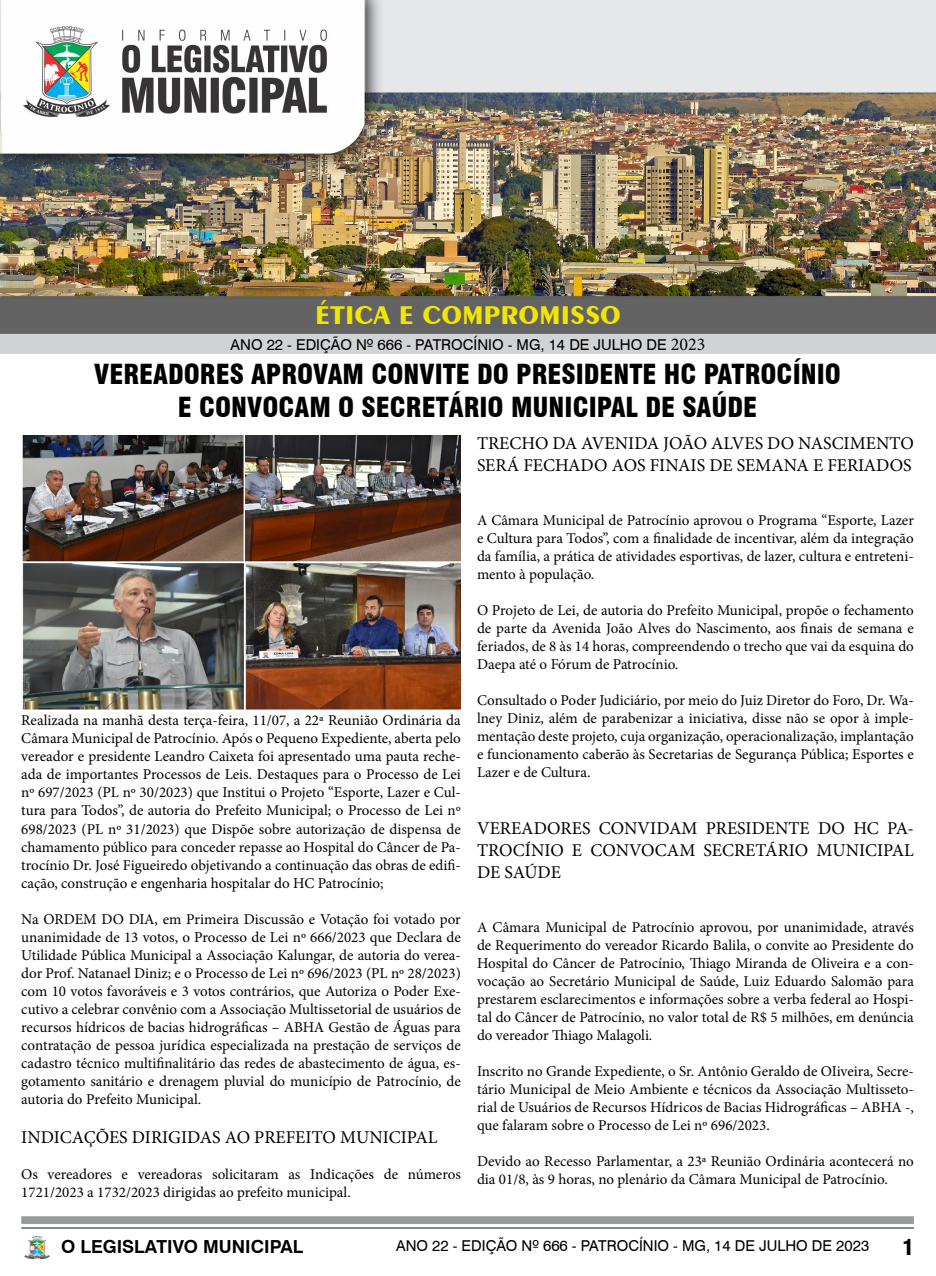
<style>
.page{position:relative;width:936px;height:1276px;background:#fff}
.page>*{position:absolute;margin:0;border:0;box-sizing:border-box;transform-origin:0 0}
.t1{font:900 condensed 27px/32.4px "Swiss 721 BT";color:#000;text-align:center}
.t2{font:700 27px "Exotic 350 BT";color:#f2e600}
.t3{font:900 condensed 21px "Swiss 721 BT";color:#000}
.t4{font:18px/21.6px "Minion Pro";color:#000}
.t5{font:700 18px "Swiss 721 BT";color:#000}
.t6{font:15px/18px "Minion Pro";color:#000;text-align:justify}
.t7{font:15px "Swiss 721 BT";color:#000}
.s1{font-family:"Minion Pro";font-size:18px}
</style>
<div class="page">
<img style="left:25px;top:1236px;width:24px;height:22px">
<img style="left:0;top:0;width:935px;height:353px">
<div style="left:1px;top:300px;width:934px;height:33px;background:#636364"></div>
<div style="left:0;top:299px;width:935px;height:35px;border:2px solid #656364"></div>
<img style="left:22px;top:436px;width:439px;height:273px">
<h1 class="t2" style="left:315px;top:298px;width:307px">ÉTICA E COMPROMISSO</h1>
<p class="t7" style="left:230px;top:336px;width:476px">ANO 22 - EDIÇÃO Nº 666 - PATROCÍNIO - MG, 14 DE JULHO DE <span class="s1">2023</span></p>
<h1 class="t1" style="left:94px;top:358px;width:748px">VEREADORES APROVAM CONVITE DO PRESIDENTE HC PATROCÍNIO<br>E CONVOCAM O SECRETÁRIO MUNICIPAL DE SAÚDE</h1>
<p class="t4" style="left:477px;top:432px;width:438px">TRECHO DA AVENIDA JOÃO ALVES DO NASCIMENTO<br>SERÁ FECHADO AOS FINAIS DE SEMANA E FERIADOS</p>
<p class="t6" style="left:21px;top:712px;width:441px">Realizada na manhã desta terça-feira, 11/07, a 22ª Reunião Ordinária da Câmara Municipal de Patrocínio. Após o Pequeno Expediente, aberta pelo vereador e presidente Leandro Caixeta foi apresentado uma pauta reche&shy;ada de importantes Processos de Leis. Destaques para o Processo de Lei nº 697/2023 (PL nº 30/2023) que Institui o Projeto “Esporte, Lazer e Cul&shy;tura para Todos”, de autoria do Prefeito Municipal; o Processo de Lei nº 698/2023 (PL nº 31/2023) que Dispõe sobre autorização de dispensa de chamamento público para conceder repasse ao Hospital do Câncer de Pa&shy;trocínio Dr. José Figueiredo objetivando a continuação das obras de edifi&shy;cação, construção e engenharia hospitalar do HC Patrocínio;</p>
<p class="t6" style="left:21px;top:910px;width:441px">Na ORDEM DO DIA, em Primeira Discussão e Votação foi votado por unanimidade de 13 votos, o Processo de Lei nº 666/2023 que Declara de Utilidade Pública Municipal a Associação Kalungar, de autoria do verea&shy;dor Prof. Natanael Diniz; e o Processo de Lei nº 696/2023 (PL nº 28/2023) com 10 votos favoráveis e 3 votos contrários, que Autoriza o Poder Exe&shy;cutivo a celebrar convênio com a Associação Multissetorial de usuários de recursos hídricos de bacias hidrográficas – ABHA Gestão de Águas para contratação de pessoa jurídica especializada na prestação de serviços de cadastro técnico multifinalitário das redes de abastecimento de água, es&shy;gotamento sanitário e drenagem pluvial do município de Patrocínio, de autoria do Prefeito Municipal.</p>
<p class="t4" style="left:21px;top:1126px;width:418px">INDICAÇÕES DIRIGIDAS AO PREFEITO MUNICIPAL</p>
<p class="t6" style="left:21px;top:1165px;width:441px">Os vereadores e vereadoras solicitaram as Indicações de números<br>1721/2023 a 1732/2023 dirigidas ao prefeito municipal.</p>
<p class="t6" style="left:477px;top:511px;width:438px">A Câmara Municipal de Patrocínio aprovou o Programa “Esporte, Lazer e Cultura para Todos”, com a finalidade de incentivar, além da integração da família, a prática de atividades esportivas, de lazer, cultura e entreteni&shy;mento à população.</p>
<p class="t6" style="left:477px;top:601px;width:438px">O Projeto de Lei, de autoria do Prefeito Municipal, propõe o fechamento de parte da Avenida João Alves do Nascimento, aos finais de semana e feriados, de 8 às 14 horas, compreendendo o trecho que vai da esquina do Daepa até o Fórum de Patrocínio.</p>
<p class="t6" style="left:477px;top:691px;width:438px">Consultado o Poder Judiciário, por meio do Juiz Diretor do Foro, Dr. Wa&shy;lney Diniz, além de parabenizar a iniciativa, disse não se opor à imple&shy;mentação deste projeto, cuja organização, operacionalização, implantação e funcionamento caberão às Secretarias de Segurança Pública; Esportes e Lazer e de Cultura.</p>
<p class="t4" style="left:477px;top:818px;width:438px;text-align:justify">VEREADORES CONVIDAM PRESIDENTE DO HC PA-TROCÍNIO E CONVOCAM SECRETÁRIO MUNICIPAL DE SAÚDE</p>
<p class="t6" style="left:477px;top:918px;width:438px">A Câmara Municipal de Patrocínio aprovou, por unanimidade, através de Requerimento do vereador Ricardo Balila, o convite ao Presidente do Hospital do Câncer de Patrocínio, Thiago Miranda de Oliveira e a con&shy;vocação ao Secretário Municipal de Saúde, Luiz Eduardo Salomão para prestarem esclarecimentos e informações sobre a verba federal ao Hospi&shy;tal do Câncer de Patrocínio, no valor total de R$ 5 milhões, em denúncia do vereador Thiago Malagoli.</p>
<p class="t6" style="left:477px;top:1062px;width:438px">Inscrito no Grande Expediente, o Sr. Antônio Geraldo de OIiveira, Secre&shy;tário Municipal de Meio Ambiente e técnicos da Associação Multisseto&shy;rial de Usuários de Recursos Hídricos de Bacias Hidrográficas – ABHA -, que falaram sobre o Processo de Lei nº 696/2023.</p>
<p class="t6" style="left:477px;top:1152px;width:438px">Devido ao Recesso Parlamentar, a 23ª Reunião Ordinária acontecerá no dia 01/8, às 9 horas, no plenário da Câmara Municipal de Patrocínio.</p>
<p class="t5" style="left:61px;top:1235px;width:244px">O LEGISLATIVO MUNICIPAL</p>
<p class="t7" style="left:396px;top:1236px;width:474px">ANO 22 - EDIÇÃO Nº 666 - PATROCÍNIO - MG, 14 DE JULHO DE 2023</p>
<h2 class="t3" style="left:902px;top:1235px;width:13px">1</h2>
</div>
